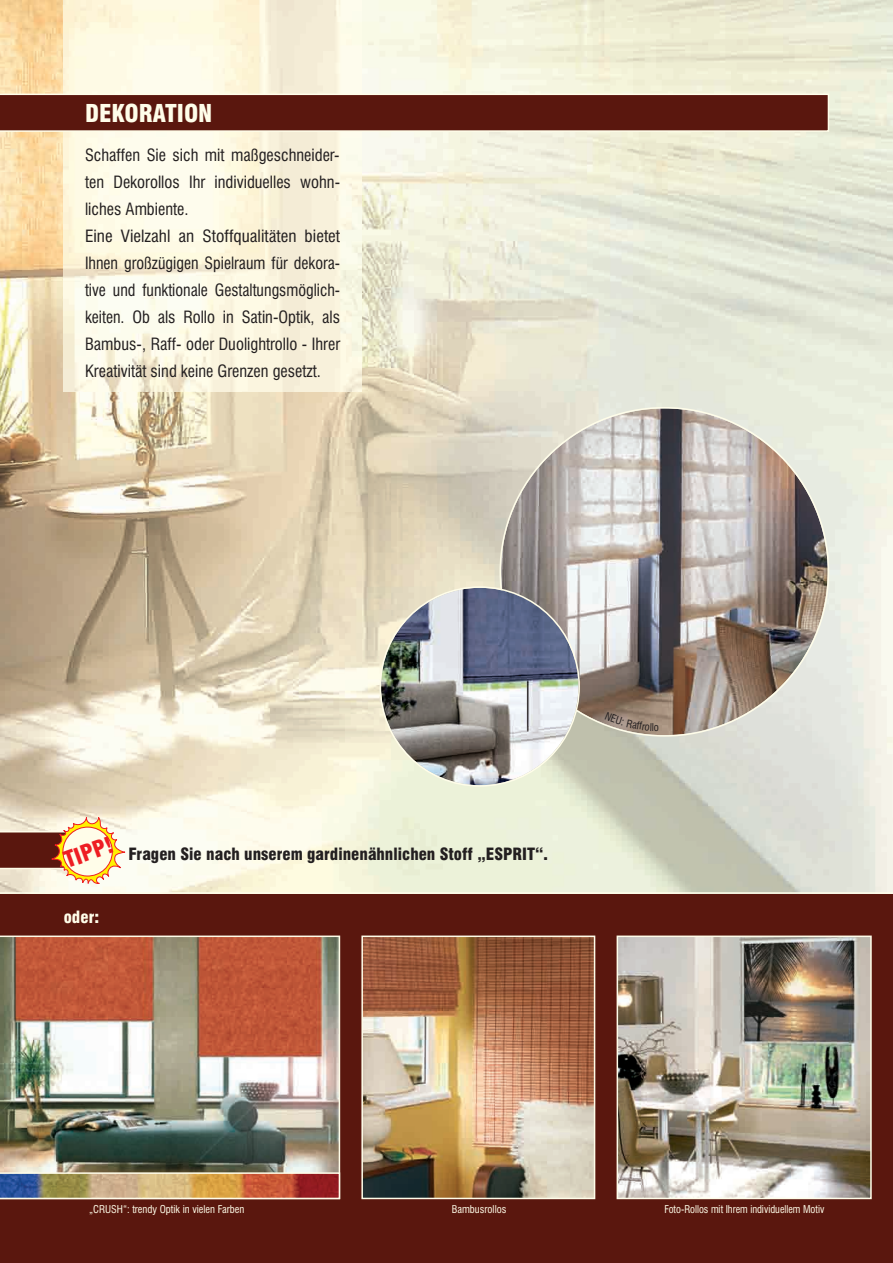
<style>
.page{position:relative;width:893px;height:1263px;background:#fff}
.page>*{position:absolute;margin:0;border:0;box-sizing:border-box;transform-origin:0 0}
.t1{font:900 condensed 24px "Swiss 721 BT";color:#fffde9}
.t2{font:900 condensed 22.35px "Swiss 721 BT";color:#ee1d23}
.t3{font:condensed 16.5px/27px "Swiss 721 BT";color:#231f20}
.t4{font:900 condensed 16.5px "Swiss 721 BT";color:#231f20}
.t5{font:900 condensed 16.5px "Swiss 721 BT";color:#fffde9}
.t6{font:condensed 10.5px "Swiss 721 BT";color:#fffde9}
.t7{font:condensed 10.5px "Swiss 721 BT";color:#231f20}
</style>
<div class="page">
<div style="left:0;top:893px;width:893px;height:370px;background:#5a170e"></div>
<img style="left:0;top:0;width:893px;height:892px">
<svg style="left:892px;top:831px;width:1px;height:38px"></svg>
<img style="left:364px;top:938px;width:228px;height:258px">
<div style="left:361px;top:935px;width:234px;height:264px;border:2px solid #fffde9"></div>
<img style="left:620px;top:938px;width:249px;height:258px">
<div style="left:617px;top:935px;width:255px;height:264px;border:2px solid #fffde9"></div>
<img style="left:0;top:935px;width:340px;height:237px">
<svg style="left:0;top:1172px;width:340px;height:27px;background:#b58c6c"></svg>
<img style="left:64px;top:0;width:297px;height:391px">
<svg style="left:0;top:94px;width:829px;height:38px;background:#66271e"></svg>
<svg style="left:0;top:817px;width:125px;height:67px;background:#d1b293"></svg>
<hr style="left:0;top:892px;width:893px;height:2px;background:#fffde9">
<svg style="left:499px;top:407px;width:330px;height:330px;background:#b0aaa4"></svg>
<img style="left:380px;top:586px;width:200px;height:201px">
<svg style="left:605px;top:712px;width:48px;height:19px"></svg>
<h1 class="t1" style="left:85px;top:100px;width:129px">DEKORATION</h1>
<p class="t3" style="left:85px;top:142px;width:257px">Schaffen Sie sich mit maßgeschneider&shy;ten Dekorollos Ihr individuelles wohn&shy;liches Ambiente.<br>Eine Vielzahl an Stoffqualitäten bietet Ihnen großzügigen Spielraum für dekora&shy;tive und funktionale Gestaltungsmöglich&shy;keiten. Ob als Rollo in Satin-Optik, als Bambus-, Raff- oder Duolightrollo - Ihrer Kreativität sind keine Grenzen gesetzt.</p>
<h2 class="t2" style="left:60px;top:848px;width:56px;rotate:-20deg">TIPP!</h2>
<p class="t4" style="left:128px;top:845px;width:421px">Fragen Sie nach unserem gardinenähnlichen Stoff „ESPRIT“.</p>
<p class="t5" style="left:64px;top:907px;width:37px">oder:</p>
<p class="t7" style="left:654px;top:721px;width:7px">o</p>
<p class="t6" style="left:89px;top:1203px;width:157px">„CRUSH“: trendy Optik in vielen Farben</p>
<p class="t6" style="left:452px;top:1203px;width:56px">Bambusrollos</p>
<p class="t6" style="left:664px;top:1203px;width:161px">Foto-Rollos mit Ihrem individuellem Motiv</p>
</div>
